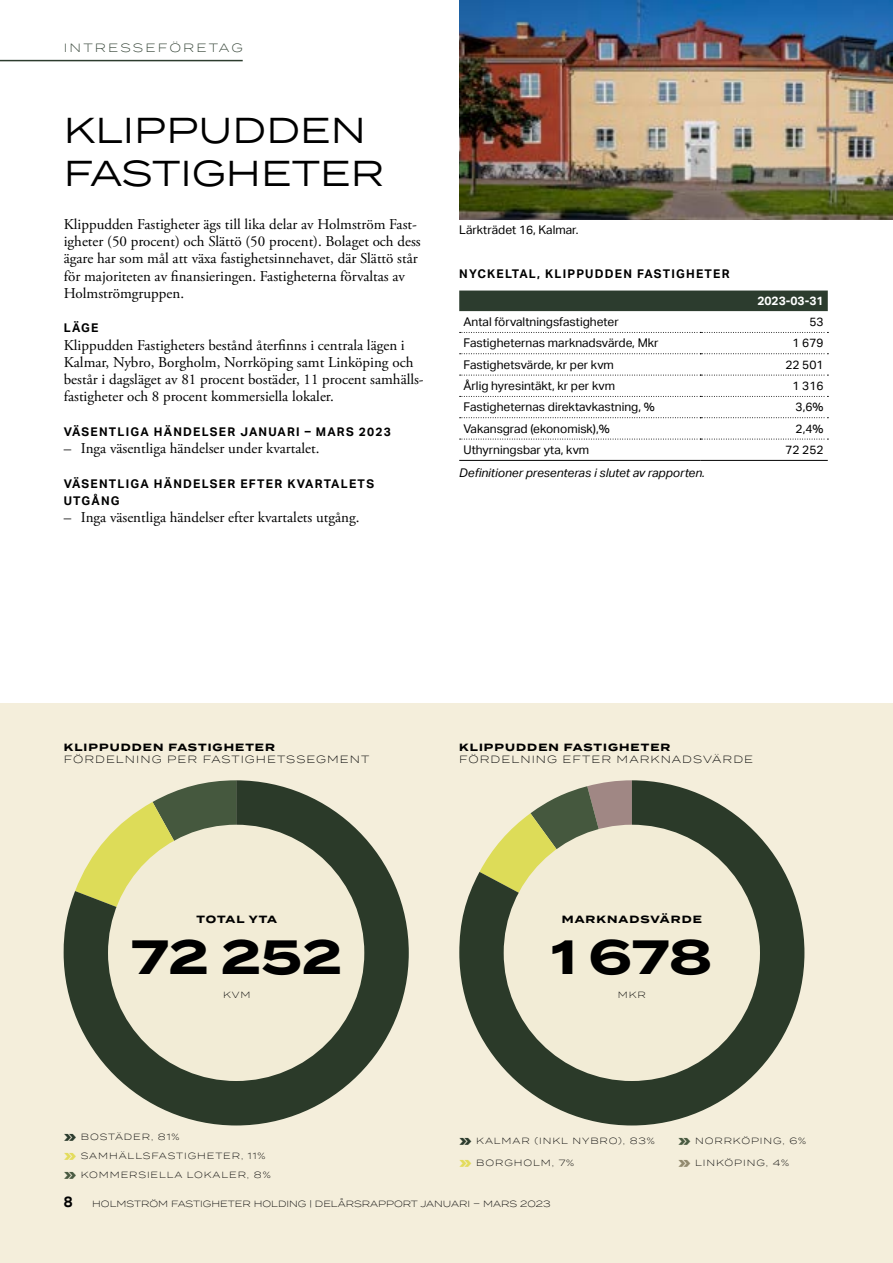
<style>
.page{position:relative;width:893px;height:1263px;background:#fff}
.page>*{position:absolute;margin:0;border:0;box-sizing:border-box;transform-origin:0 0}
.t1{font:700 48px "Termina";color:#000}
.t2{font:36px/43.2px "Termina";color:#000}
.t3{font:15px/17.2px "Adobe Garamond Pro";color:#000}
.t4{font:700 15px "Aktiv Grotesk";color:#000}
.t5{font:12px "Aktiv Grotesk";color:#000}
.t6{font:700 12px/17.2px "Aktiv Grotesk";letter-spacing:.1em;color:#000}
.t7{font:italic 12px "Aktiv Grotesk";color:#000}
.t8{font:300 12px "Termina";color:#2c3c2e}
.t9{font:700 12px "Aktiv Grotesk";color:#fff}
.t10{font:300 10.5px "Termina";letter-spacing:.1em;color:#000}
.t11{font:700 10.5px "Termina";letter-spacing:.1em;color:#000}
.t12{font:700 10.5px "Termina";letter-spacing:.08em;color:#000}
.t13{font:300 9px/19px "Termina";letter-spacing:.1em;color:#000}
.t14{font:300 9px "Termina";color:#000}
.s1{font-weight:900;font-size:15px;color:#2c3c2e}
.s2{font-weight:900;font-size:15px;color:#e3dc5c}
.s3{font-weight:900;font-size:15px;color:#495a41}
.s4{font-weight:900;font-size:15px;color:#928a6f}
</style>
<div class="page">
<hr style="left:0;top:60px;width:243px;height:1px;background:#2c3c2e">
<div style="left:0;top:704px;width:893px;height:559px;background:#f4eedb"></div>
<img style="left:459px;top:0;width:434px;height:220px">
<svg style="left:459px;top:780px;width:345px;height:345px;fill:#2b3a29"></svg>
<div style="left:504px;top:825px;width:256px;height:256px;background:#f2ecd6;border-radius:50%"></div>
<svg style="left:64px;top:780px;width:345px;height:345px"></svg>
<div style="left:108px;top:825px;width:256px;height:256px;background:#f2ecd6;border-radius:50%"></div>
<div style="left:459px;top:291px;width:369px;height:20px;background:#2c3c2e"></div>
<svg style="left:460px;top:332px;width:368px;height:1px"></svg>
<svg style="left:460px;top:353px;width:368px;height:1px"></svg>
<svg style="left:460px;top:396px;width:368px;height:1px"></svg>
<svg style="left:460px;top:417px;width:368px;height:1px"></svg>
<svg style="left:460px;top:375px;width:368px;height:1px"></svg>
<svg style="left:460px;top:439px;width:368px;height:1px"></svg>
<hr style="left:459px;top:460px;width:241px;height:1px;background:#000">
<hr style="left:700px;top:460px;width:128px;height:1px;background:#000">
<p class="t8" style="left:64px;top:39px;width:19px">INTRESSEFÖRETAG</p>
<h2 class="t2" style="left:64px;top:107px;width:322px">KLIPPUDDEN<br>FASTIGHETER</h2>
<p class="t3" style="left:64px;top:216px;width:358px">Klippudden Fastigheter ägs till lika delar av Holmström Fast&shy;igheter (50 procent) och Slättö (50 procent). Bolaget och dess ägare har som mål att växa fastighetsinnehavet, där Slättö står för majoriteten av finansieringen. Fastigheterna förvaltas av Holmströmgruppen.</p>
<p class="t6" style="left:64px;top:320px;width:36px">LÄGE</p>
<p class="t3" style="left:64px;top:337px;width:361px">Klippudden Fastigheters bestånd återfinns i centrala lägen i Kalmar, Nybro, Borgholm, Norrköping samt Linköping och består i dagsläget av 81 procent bostäder, 11 procent samhälls&shy;fastigheter och 8 procent kommersiella lokaler.</p>
<p class="t6" style="left:64px;top:423px;width:329px">VÄSENTLIGA HÄNDELSER JANUARI – MARS 2023</p>
<p class="t3" style="left:64px;top:440px;width:257px">– Inga väsentliga händelser under kvartalet.</p>
<p class="t6" style="left:64px;top:475px;width:312px">VÄSENTLIGA HÄNDELSER EFTER KVARTALETS<br>UTGÅNG</p>
<p class="t3" style="left:64px;top:509px;width:297px">– Inga väsentliga händelser efter kvartalets utgång.</p>
<p class="t5" style="left:459px;top:222px;width:121px">Lärkträdet 16, Kalmar.</p>
<p class="t6" style="left:459px;top:265px;width:272px">NYCKELTAL, KLIPPUDDEN FASTIGHETER</p>
<p class="t9" style="left:757px;top:294px;width:68px">2023-03-31</p>
<p class="t5" style="left:463px;top:315px;width:157px">Antal förvaltningsfastigheter</p>
<p class="t5" style="left:809px;top:315px;width:16px">53</p>
<p class="t5" style="left:463px;top:336px;width:196px">Fastigheternas marknadsvärde, Mkr</p>
<p class="t5" style="left:792px;top:336px;width:33px">1 679</p>
<p class="t5" style="left:463px;top:358px;width:152px">Fastighetsvärde, kr per kvm</p>
<p class="t5" style="left:785px;top:358px;width:40px">22 501</p>
<p class="t5" style="left:463px;top:379px;width:153px">Årlig hyresintäkt, kr per kvm</p>
<p class="t5" style="left:792px;top:379px;width:33px">1 316</p>
<p class="t5" style="left:463px;top:400px;width:193px">Fastigheternas direktavkastning, %</p>
<p class="t5" style="left:796px;top:400px;width:29px">3,6%</p>
<p class="t5" style="left:463px;top:421px;width:148px">Vakansgrad (ekonomisk),%</p>
<p class="t5" style="left:796px;top:421px;width:29px">2,4%</p>
<p class="t5" style="left:463px;top:443px;width:127px">Uthyrningsbar yta, kvm</p>
<p class="t5" style="left:785px;top:443px;width:40px">72 252</p>
<p class="t7" style="left:459px;top:466px;width:247px">Definitioner presenteras i slutet av rapporten.</p>
<p class="t11" style="left:64px;top:740px;width:213px">KLIPPUDDEN FASTIGHETER</p>
<p class="t10" style="left:64px;top:752px;width:307px">FÖRDELNING PER FASTIGHETSSEGMENT</p>
<p class="t12" style="left:196px;top:911px;width:82px">TOTAL YTA</p>
<h1 class="t1" style="left:132px;top:921px;width:212px">72 252</h1>
<p class="t13" style="left:223px;top:984px;width:29px">KVM</p>
<p class="t13" style="left:64px;top:1127px;width:208px"><span class="s1">»</span> BOSTÄDER, 81%<br><span class="s2">»</span> SAMHÄLLSFASTIGHETER, 11% <span class="s3">»</span> KOMMERSIELLA LOKALER, 8%</p>
<p class="t11" style="left:459px;top:740px;width:213px">KLIPPUDDEN FASTIGHETER</p>
<p class="t10" style="left:459px;top:752px;width:295px">FÖRDELNING EFTER MARKNADSVÄRDE</p>
<p class="t11" style="left:562px;top:911px;width:142px">MARKNADSVÄRDE</p>
<h1 class="t1" style="left:551px;top:921px;width:162px">1 678</h1>
<p class="t13" style="left:618px;top:984px;width:29px">MKR</p>
<p class="t13" style="left:459px;top:1131px;width:197px"><span class="s1">»</span> KALMAR (INKL NYBRO), 83%</p>
<p class="t13" style="left:459px;top:1153px;width:116px"><span class="s2">»</span> BORGHOLM, 7%</p>
<p class="t13" style="left:678px;top:1131px;width:129px"><span class="s3">»</span> NORRKÖPING, 6%</p>
<p class="t13" style="left:678px;top:1153px;width:112px"><span class="s4">»</span> LINKÖPING, 4%</p>
<p class="t4" style="left:64px;top:1193px;width:10px">8</p>
<p class="t14" style="left:92px;top:1197px;width:460px">HOLMSTRÖM FASTIGHETER HOLDING | DELÅRSRAPPORT JANUARI – MARS 2023</p>
</div>
